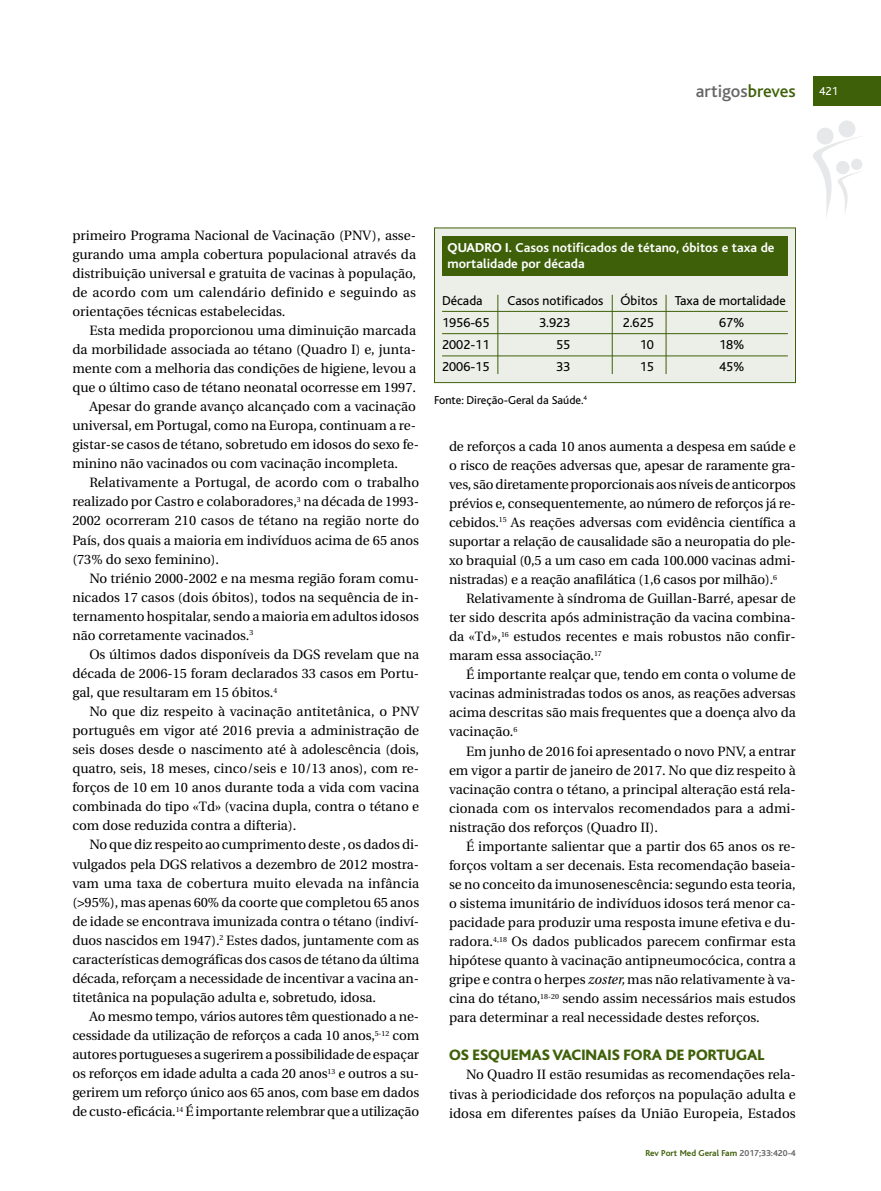
<style>
.page{position:relative;width:881px;height:1191px;background:#fff}
.page>*{position:absolute;margin:0;border:0;box-sizing:border-box;transform-origin:0 0}
.t1{font:500 18px "Bliss";color:#666}
.t2{font:800 15.75px "Bliss";color:#3e6009}
.t3{font:13.5px/19px "Utopia";color:#000;text-align:justify}
.t4{font:13.5px "Bliss";color:#000}
.t5{font:700 13.5px/16.2px "Bliss";color:#fff}
.t6{font:12px "Bliss";color:#000}
.t7{font:12px "Bliss";color:#fff}
.t8{font:700 9px "Bliss";color:#3e6009}
.s1{color:#3e6009}
.s2{font-weight:800}
.s3{font-style:italic}
.s4{color:#666}
</style>
<div class="page">
<svg style="left:813px;top:120px;width:49px;height:97px"></svg>
<div style="left:812px;top:77px;width:68px;height:29px;background:#3e6009"></div>
<div style="left:434px;top:228px;width:360px;height:154px;background:#ecefe7"></div>
<div style="left:434px;top:227px;width:361px;height:156px;border:1px solid #3e6009"></div>
<hr style="left:442px;top:311px;width:345px;height:1px;background:#3e6009">
<hr style="left:442px;top:333px;width:345px;height:1px;background:#3e6009">
<hr style="left:442px;top:355px;width:345px;height:1px;background:#3e6009">
<div style="left:442px;top:236px;width:345px;height:40px;background:#3e6009"></div>
<hr style="left:497px;top:295px;width:1px;height:79px;background:#3e6009">
<hr style="left:611px;top:295px;width:1px;height:79px;background:#3e6009">
<hr style="left:665px;top:295px;width:1px;height:79px;background:#3e6009">
<h1 class="t1" style="left:695px;top:85px;width:101px">artigos<span class="s1">breves</span></h1>
<p class="t7" style="left:819px;top:87px;width:20px">421</p>
<p class="t3" style="left:72px;top:227px;width:345px">primeiro Programa Nacional de Vacinação (PNV), asse&shy;gurando uma ampla cobertura populacional através da distribuição universal e gratuita de vacinas à população, de acordo com um calendário definido e seguindo as orientações técnicas estabelecidas.</p>
<p class="t3" style="left:89px;top:322px;width:328px">Esta medida proporcionou uma diminuição marcada</p>
<p class="t3" style="left:72px;top:341px;width:345px">da morbilidade associada ao tétano (Quadro I) e, junta-</p>
<p class="t3" style="left:72px;top:360px;width:345px">mente com a melhoria das condições de higiene, levou a</p>
<p class="t3" style="left:72px;top:379px;width:345px">que o último caso de tétano neonatal ocorresse em 1997.</p>
<p class="t3" style="left:89px;top:398px;width:328px">Apesar do grande avanço alcançado com a vacinação</p>
<p class="t3" style="left:72px;top:417px;width:345px">universal, em Portugal, como na Europa, continuam a re-</p>
<p class="t3" style="left:72px;top:436px;width:348px">gistar-se casos de tétano, sobretudo em idosos do sexo fe-</p>
<p class="t3" style="left:72px;top:455px;width:327px">minino não vacinados ou com vacinação incompleta.</p>
<p class="t3" style="left:89px;top:474px;width:331px">Relativamente a Portugal, de acordo com o trabalho</p>
<p class="t3" style="left:72px;top:493px;width:348px">realizado por Castro e colaboradores,<sup>3</sup> na década de 1993-</p>
<p class="t3" style="left:72px;top:512px;width:348px">2002 ocorreram 210 casos de tétano na região norte do</p>
<p class="t3" style="left:72px;top:531px;width:348px">País, dos quais a maioria em indivíduos acima de 65 anos</p>
<p class="t3" style="left:72px;top:550px;width:148px">(73% do sexo feminino).</p>
<p class="t3" style="left:89px;top:569px;width:331px">No triénio 2000-2002 e na mesma região foram comu-</p>
<p class="t3" style="left:72px;top:589px;width:348px">nicados 17 casos (dois óbitos), todos na sequência de in-</p>
<p class="t3" style="left:72px;top:608px;width:348px">ternamento hospitalar, sendo a maioria em adultos idosos</p>
<p class="t3" style="left:72px;top:627px;width:182px">não corretamente vacinados.<sup>3</sup></p>
<p class="t3" style="left:89px;top:646px;width:331px">Os últimos dados disponíveis da DGS revelam que na</p>
<p class="t3" style="left:72px;top:665px;width:348px">década de 2006-15 foram declarados 33 casos em Portu-</p>
<p class="t3" style="left:72px;top:684px;width:206px">gal, que resultaram em 15 óbitos.<sup>4</sup></p>
<p class="t3" style="left:89px;top:703px;width:331px">No que diz respeito à vacinação antitetânica, o PNV</p>
<p class="t3" style="left:72px;top:722px;width:348px">português em vigor até 2016 previa a administração de</p>
<p class="t3" style="left:72px;top:741px;width:348px">seis doses desde o nascimento até à adolescência (dois,</p>
<p class="t3" style="left:72px;top:760px;width:348px">quatro, seis, 18 meses, cinco/seis e 10/13 anos), com re-</p>
<p class="t3" style="left:72px;top:779px;width:348px">forços de 10 em 10 anos durante toda a vida com vacina</p>
<p class="t3" style="left:72px;top:798px;width:348px">combinada do tipo «Td» (vacina dupla, contra o tétano e</p>
<p class="t3" style="left:72px;top:817px;width:225px">com dose reduzida contra a difteria).</p>
<p class="t3" style="left:89px;top:836px;width:331px">Noquediz respeito ao cumprimentodeste , osdadosdi-</p>
<p class="t3" style="left:72px;top:855px;width:348px">vulgados pela DGS relativos a dezembro de 2012 mostra-</p>
<p class="t3" style="left:72px;top:874px;width:348px">vam uma taxa de cobertura muito elevada na infância</p>
<p class="t3" style="left:72px;top:893px;width:348px">(&gt;95%), mas apenas 60% da coorte que completou 65 anos</p>
<p class="t3" style="left:72px;top:912px;width:348px">de idade se encontrava imunizada contra o tétano (indiví-</p>
<p class="t3" style="left:72px;top:931px;width:348px">duos nascidos em 1947).<sup>2</sup> Estes dados, juntamente com as</p>
<p class="t3" style="left:72px;top:950px;width:348px">características demográficas dos casos de tétano da última</p>
<p class="t3" style="left:72px;top:970px;width:348px">década, reforçam a necessidade de incentivar a vacina an-</p>
<p class="t3" style="left:72px;top:989px;width:305px">titetânica na população adulta e, sobretudo, idosa.</p>
<p class="t3" style="left:89px;top:1008px;width:331px">Ao mesmo tempo, vários autores têm questionado a ne-</p>
<p class="t3" style="left:72px;top:1027px;width:348px">cessidade da utilização de reforços a cada 10 anos,<sup>5-12</sup> com</p>
<p class="t3" style="left:72px;top:1046px;width:348px">autoresportugueses a sugeriremapossibilidadede espaçar</p>
<p class="t3" style="left:72px;top:1065px;width:348px">os reforços em idade adulta a cada 20 anos<sup>13</sup> e outros a su-</p>
<p class="t3" style="left:72px;top:1084px;width:348px">gerirem um reforço único aos 65 anos, com base em dados</p>
<p class="t3" style="left:72px;top:1103px;width:348px">de custo-eficácia.<sup>14</sup> Éimportante relembrarque autilização</p>
<p class="t5" style="left:447px;top:241px;width:328px"><span class="s2">QUADRO I.</span> Casos notificados de tétano, óbitos e taxa de mortalidade por década</p>
<p class="t4" style="left:442px;top:296px;width:42px">Década</p>
<p class="t4" style="left:507px;top:296px;width:97px">Casos notificados</p>
<p class="t4" style="left:620px;top:296px;width:39px">Óbitos</p>
<p class="t4" style="left:674px;top:296px;width:112px">Taxa de mortalidade</p>
<p class="t4" style="left:442px;top:318px;width:49px">1956-65</p>
<p class="t4" style="left:539px;top:318px;width:33px">3.923</p>
<p class="t4" style="left:622px;top:318px;width:33px">2.625</p>
<p class="t4" style="left:718px;top:318px;width:27px">67%</p>
<p class="t4" style="left:442px;top:340px;width:49px">2002-11</p>
<p class="t4" style="left:556px;top:340px;width:16px">55</p>
<p class="t4" style="left:639px;top:340px;width:16px">10</p>
<p class="t4" style="left:718px;top:340px;width:27px">18%</p>
<p class="t4" style="left:442px;top:362px;width:49px">2006-15</p>
<p class="t4" style="left:556px;top:362px;width:16px">33</p>
<p class="t4" style="left:639px;top:362px;width:16px">15</p>
<p class="t4" style="left:718px;top:362px;width:27px">45%</p>
<p class="t6" style="left:434px;top:396px;width:154px">Fonte: Direção-Geral da Saúde.<sup>4</sup></p>
<p class="t3" style="left:449px;top:437px;width:348px">de reforços a cada 10 anos aumenta a despesa em saúde e o risco de reações adversas que, apesar de raramente gra&shy;ves, sãodiretamenteproporcionais aosníveisde anticorpos prévios e, consequentemente, ao número de reforços já re&shy;cebidos.<sup>15</sup> As reações adversas com evidência científica a suportar a relação de causalidade são a neuropatia do ple&shy;xo braquial (0,5 a um caso em cada 100.000 vacinas admi&shy;nistradas) e a reação anafilática (1,6 casos por milhão).<sup>6</sup></p>
<p class="t3" style="left:449px;top:590px;width:348px;text-indent:17px">Relativamente à síndroma de Guillan-Barré, apesar de ter sido descrita após administração da vacina combina&shy;da «Td»,<sup>16</sup> estudos recentes e mais robustos não confir&shy;maram essa associação.<sup>17</sup></p>
<p class="t3" style="left:449px;top:666px;width:348px;text-indent:17px">É importante realçar que, tendo em conta o volume de vacinas administradas todos os anos, as reações adversas acima descritas são mais frequentes que a doença alvo da vacinação.<sup>6</sup></p>
<p class="t3" style="left:449px;top:742px;width:348px;text-indent:17px">Em junho de 2016 foi apresentado o novo PNV, a entrar em vigor a partir de janeiro de 2017. No que diz respeito à vacinação contra o tétano, a principal alteração está rela&shy;cionada com os intervalos recomendados para a admi&shy;nistração dos reforços (Quadro II).</p>
<p class="t3" style="left:449px;top:838px;width:348px;text-indent:17px">É importante salientar que a partir dos 65 anos os re&shy;forços voltam a ser decenais. Esta recomendação baseia&shy;se no conceito da imunosenescência: segundo esta teoria, o sistema imunitário de indivíduos idosos terá menor ca&shy;pacidade para produzir uma resposta imune efetiva e du&shy;radora.<sup>4,18</sup> Os dados publicados parecem confirmar esta hipótese quanto à vacinação antipneumocócica, contra a gripe e contra o herpes <span class="s3">zoster,</span> mas não relativamente à va&shy;cina do tétano,<sup>18-20</sup> sendo assim necessários mais estudos para determinar a real necessidade destes reforços.</p>
<p class="t2" style="left:449px;top:1050px;width:317px">OS ESQUEMAS VACINAIS FORA DE PORTUGAL</p>
<p class="t3" style="left:449px;top:1066px;width:348px;text-indent:17px">No Quadro II estão resumidas as recomendações rela&shy;tivas à periodicidade dos reforços na população adulta e idosa em diferentes países da União Europeia, Estados</p>
<p class="t8" style="left:645px;top:1149px;width:152px">Rev Port Med Geral Fam <span class="s4">2017;33:420-4</span></p>
</div>
